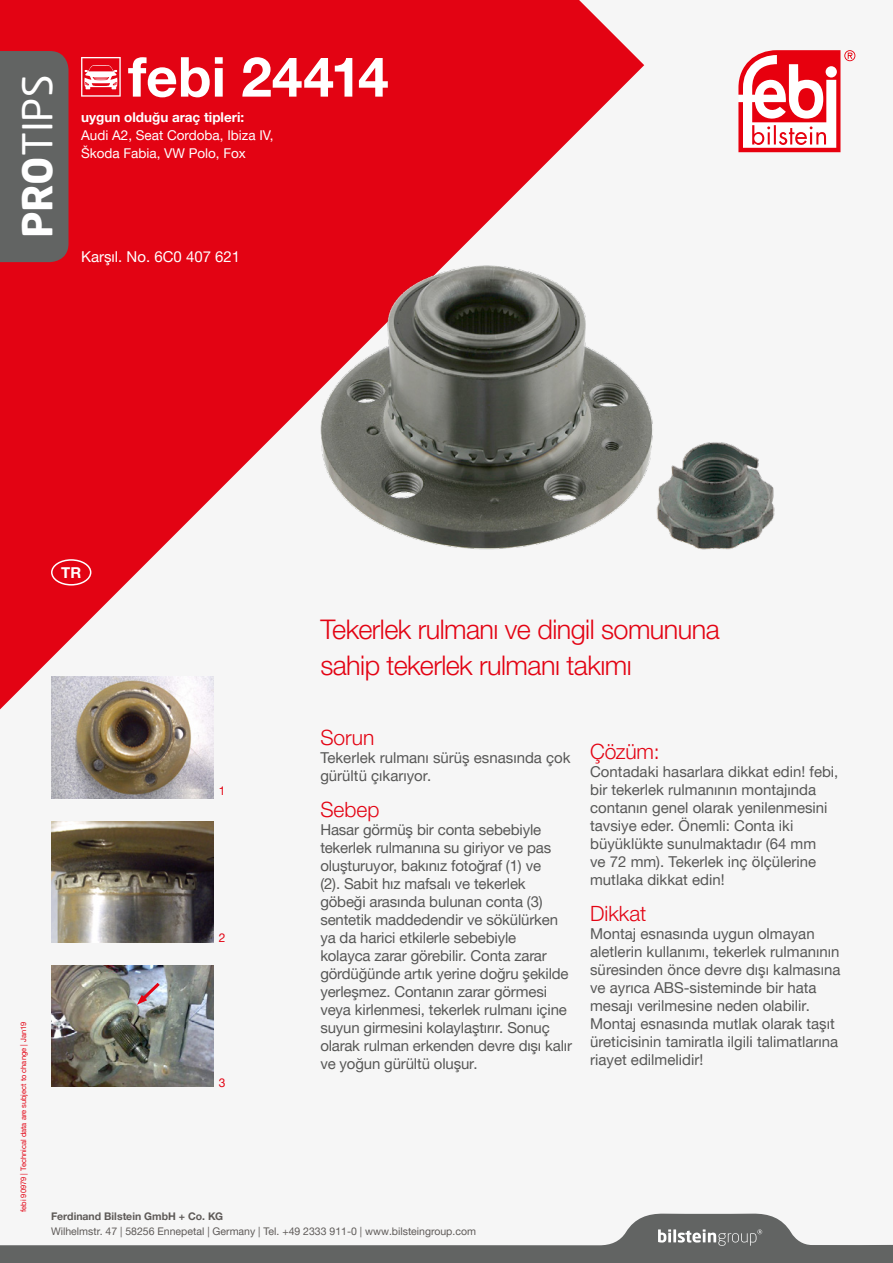
<style>
.page{position:relative;width:893px;height:1263px;background:#f6f6f6}
.page>*{position:absolute;margin:0;border:0;box-sizing:border-box;transform-origin:0 0}
.t1{font:700 55.2px "Helvetica Neue World 75";color:#fff}
.t2{font:40.65px "Neo Sans Pro";color:#fff}
.t3{font:27px/36px "Helvetica Neue World 45 Lt";letter-spacing:-.02em;color:#e30313}
.t4{font:21px "Helvetica Neue World 45 Lt";color:#e30313}
.t5{font:15px/18px "Helvetica Neue World 55 Roman";color:#575756}
.t6{font:15px "Helvetica Neue World 55 Roman";color:#fff}
.t7{font:700 15px "Helvetica Neue World 75";color:#fff}
.t8{font:13.5px/18px "Helvetica Neue World 55 Roman";color:#fff}
.t9{font:700 13.5px "Helvetica Neue World 75";color:#fff}
.t10{font:12px "Helvetica Neue World 55 Roman";color:#e30313}
.t11{font:10.5px "Helvetica Neue World 55 Roman";color:#5e5a58}
.t12{font:700 10.5px "Helvetica Neue World 75";color:#5e5a58}
.t13{font:7.5px "Helvetica Neue World 55 Roman";color:#e30313}
.s1{font-weight:700}
</style>
<div class="page">
<svg style="left:0;top:0;width:644px;height:747px;fill:#e30313"></svg>
<div style="left:0;top:51px;width:69px;height:211px;background:#626463"></div>
<svg style="left:738px;top:50px;width:117px;height:102px"></svg>
<svg style="left:0;top:1213px;width:893px;height:50px"></svg>
<div style="left:51px;top:559px;width:40px;height:26px;border:2px solid #fff;border-radius:50%"></div>
<svg style="left:81px;top:57px;width:40px;height:40px"></svg>
<img style="left:312px;top:256px;width:463px;height:302px">
<img style="left:51px;top:677px;width:162px;height:121px">
<img style="left:51px;top:821px;width:162px;height:121px">
<img style="left:51px;top:965px;width:162px;height:122px">
<svg style="left:137px;top:979px;width:26px;height:26px"></svg>
<h2 class="t2" style="left:13px;top:238px;width:165px;rotate:-90deg"><span class="s1">PRO</span>TIPS</h2>
<h1 class="t1" style="left:128px;top:45px;width:262px">febi 24414</h1>
<p class="t9" style="left:81px;top:110px;width:165px">uygun olduğu araç tipleri:</p>
<p class="t8" style="left:81px;top:127px;width:194px">Audi A2, Seat Cordoba, Ibiza IV,<br>Škoda Fabia, VW Polo, Fox</p>
<p class="t6" style="left:81px;top:248px;width:161px">Karşıl. No. 6C0 407 621</p>
<p class="t7" style="left:61px;top:564px;width:21px">TR</p>
<h3 class="t3" style="left:320px;top:611px;width:401px">Tekerlek rulmanı ve dingil somununa sahip tekerlek rulmanı takımı</h3>
<p class="t13" style="left:19px;top:1212px;width:192px;rotate:-90deg">febi 90979 | Technical data are subject to change | Jan19</p>
<p class="t10" style="left:219px;top:784px;width:8px">1</p>
<p class="t10" style="left:219px;top:931px;width:8px">2</p>
<p class="t10" style="left:219px;top:1076px;width:8px">3</p>
<h3 class="t4" style="left:320px;top:726px;width:56px">Sorun</h3>
<p class="t5" style="left:320px;top:749px;width:252px">Tekerlek rulmanı sürüş esnasında çok gürültü çıkarıyor.</p>
<h3 class="t4" style="left:320px;top:798px;width:61px">Sebep</h3>
<p class="t5" style="left:320px;top:821px;width:253px">Hasar görmüş bir conta sebebiyle tekerlek rulmanına su giriyor ve pas oluşturuyor, bakınız fotoğraf (1) ve<br>(2). Sabit hız mafsalı ve tekerlek göbeği arasında bulunan conta (3) sentetik maddedendir ve sökülürken ya da harici etkilerle sebebiyle<br>kolayca zarar görebilir. Conta zarar gördüğünde artık yerine doğru şekilde yerleşmez. Contanın zarar görmesi veya kirlenmesi, tekerlek rulmanı içine suyun girmesini kolaylaştırır. Sonuç olarak rulman erkenden devre dışı kalır ve yoğun gürültü oluşur.</p>
<h3 class="t4" style="left:590px;top:739px;width:71px">Çözüm:</h3>
<p class="t5" style="left:590px;top:762px;width:250px">Contadaki hasarlara dikkat edin! febi, bir tekerlek rulmanının montajında contanın genel olarak yenilenmesini tavsiye eder. Önemli: Conta iki büyüklükte sunulmaktadır (64 mm<br>ve 72 mm). Tekerlek inç ölçülerine mutlaka dikkat edin!</p>
<h3 class="t4" style="left:590px;top:901px;width:58px">Dikkat</h3>
<p class="t5" style="left:590px;top:924px;width:252px">Montaj esnasında uygun olmayan aletlerin kullanımı, tekerlek rulmanının süresinden önce devre dışı kalmasına ve ayrıca ABS-sisteminde bir hata mesajı verilmesine neden olabilir.<br>Montaj esnasında mutlak olarak taşıt üreticisinin tamiratla ilgili talimatlarına riayet edilmelidir!</p>
<p class="t12" style="left:51px;top:1210px;width:174px">Ferdinand Bilstein GmbH + Co. KG</p>
<p class="t11" style="left:51px;top:1225px;width:426px">Wilhelmstr. 47 | 58256 Ennepetal | Germany | Tel. +49 2333 911-0 | www.bilsteingroup.com</p>
</div>
